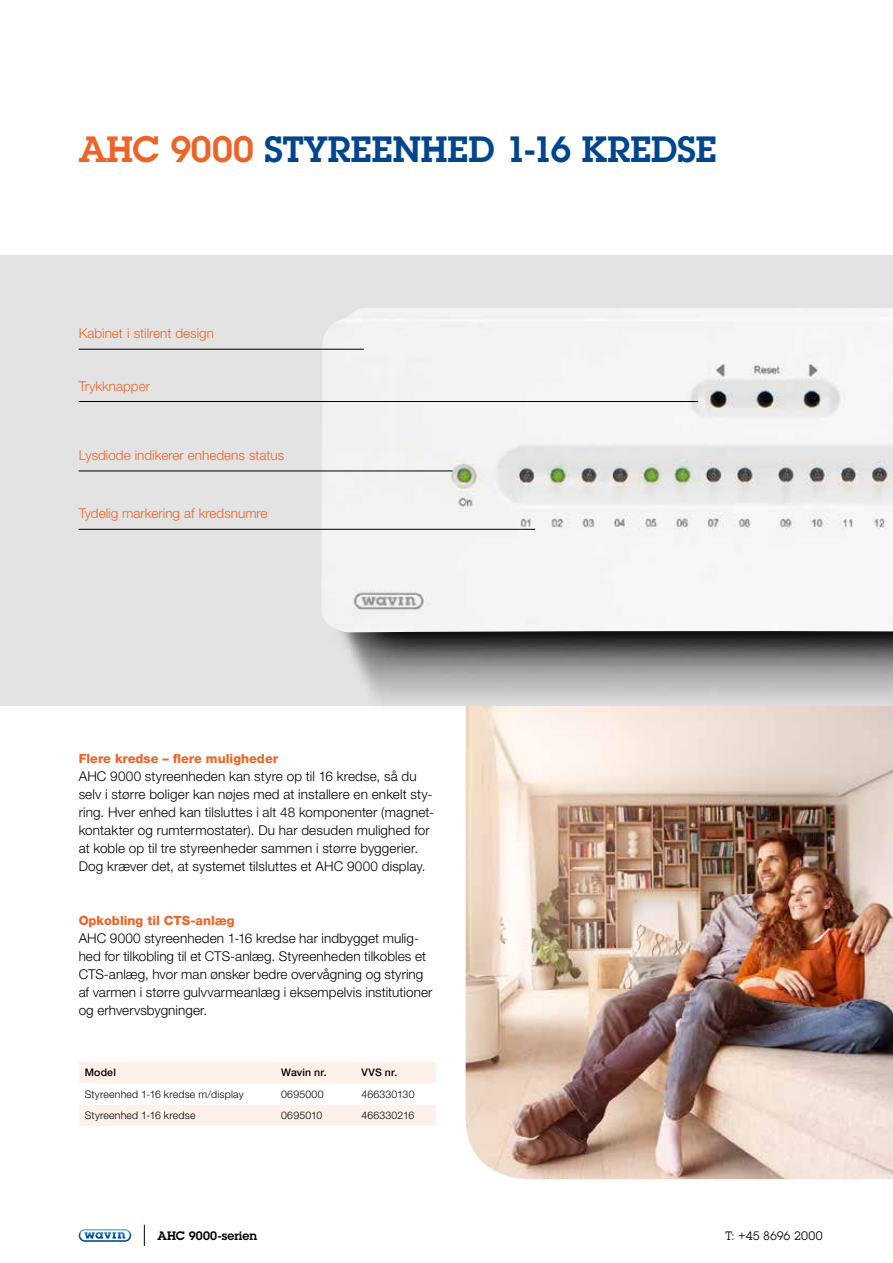
<style>
.page{position:relative;width:893px;height:1263px;background:#fff}
.page>*{position:absolute;margin:0;border:0;box-sizing:border-box;transform-origin:0 0}
.t1{font:600 35.7px "Lubalin Graph Std";color:#00458e}
.t2{font:300 13.5px/18px "Helvetica Neue";letter-spacing:.01em;color:#000}
.t3{font:300 13.5px "Helvetica Neue";color:#ec6428}
.t4{font:800 12.75px "Helvetica Neue";color:#ec6428}
.t5{font:600 12px "Lubalin Graph Std";letter-spacing:.005em;color:#000}
.t6{font:12px "Lubalin Graph Std";letter-spacing:.005em;color:#000}
.t7{font:300 10.5px "Helvetica Neue";letter-spacing:.02em;color:#000}
.t8{font:500 10.5px "Helvetica Neue LT Std";letter-spacing:.02em;color:#000}
.s1{color:#ec6428}
</style>
<div class="page">
<div style="left:0;top:255px;width:893px;height:451px;background:#e3e3e3"></div>
<img style="left:159px;top:348px;width:734px;height:402px">
<img style="left:321px;top:308px;width:572px;height:324px">
<svg style="left:79px;top:1229px;width:52px;height:13px"></svg>
<svg style="left:144px;top:1225px;width:1px;height:21px"></svg>
<hr style="left:79px;top:401px;width:619px;height:1px;background:#000">
<hr style="left:79px;top:471px;width:374px;height:1px;background:#000">
<hr style="left:79px;top:529px;width:456px;height:1px;background:#000">
<hr style="left:79px;top:349px;width:285px;height:1px;background:#000">
<svg style="left:79px;top:1062px;width:357px;height:64px"></svg>
<img style="left:466px;top:706px;width:427px;height:473px">
<h1 class="t1" style="left:79px;top:125px;width:639px"><span class="s1">AHC 9000</span> STYREENHED 1-16 KREDSE</h1>
<p class="t3" style="left:79px;top:325px;width:137px">Kabinet i stilrent design</p>
<p class="t3" style="left:79px;top:377px;width:73px">Trykknapper</p>
<p class="t3" style="left:79px;top:447px;width:207px">Lysdiode indikerer enhedens status</p>
<p class="t3" style="left:79px;top:505px;width:190px">Tydelig markering af kredsnumre</p>
<p class="t4" style="left:79px;top:750px;width:201px">Flere kredse – flere muligheder</p>
<p class="t2" style="left:79px;top:766px;width:357px">AHC 9000 styreenheden kan styre op til 16 kredse, så du selv i større boliger kan nøjes med at installere en enkelt sty&shy;ring. Hver enhed kan tilsluttes i alt 48 komponenter (magnet&shy;kontakter og rumtermostater). Du har desuden mulighed for at koble op til tre styreenheder sammen i større byggerier.<br>Dog kræver det, at systemet tilsluttes et AHC 9000 display.</p>
<p class="t4" style="left:79px;top:912px;width:158px">Opkobling til CTS-anlæg</p>
<p class="t2" style="left:79px;top:928px;width:355px">AHC 9000 styreenheden 1-16 kredse har indbygget mulig&shy;hed for tilkobling til et CTS-anlæg. Styreenheden tilkobles et CTS-anlæg, hvor man ønsker bedre overvågning og styring af varmen i større gulvvarmeanlæg i eksempelvis institutioner og erhvervsbygninger.</p>
<p class="t8" style="left:85px;top:1066px;width:33px">Model</p>
<p class="t8" style="left:281px;top:1066px;width:47px">Wavin nr.</p>
<p class="t8" style="left:361px;top:1066px;width:37px">VVS nr.</p>
<p class="t7" style="left:85px;top:1088px;width:160px">Styreenhed 1-16 kredse m/display</p>
<p class="t7" style="left:281px;top:1088px;width:44px">0695000</p>
<p class="t7" style="left:361px;top:1088px;width:55px">466330130</p>
<p class="t7" style="left:85px;top:1109px;width:112px">Styreenhed 1-16 kredse</p>
<p class="t7" style="left:281px;top:1109px;width:43px">0695010</p>
<p class="t7" style="left:361px;top:1109px;width:54px">466330216</p>
<p class="t5" style="left:157px;top:1227px;width:101px">AHC 9000-serien</p>
<p class="t6" style="left:725px;top:1228px;width:99px">T: +45 8696 2000</p>
</div>
